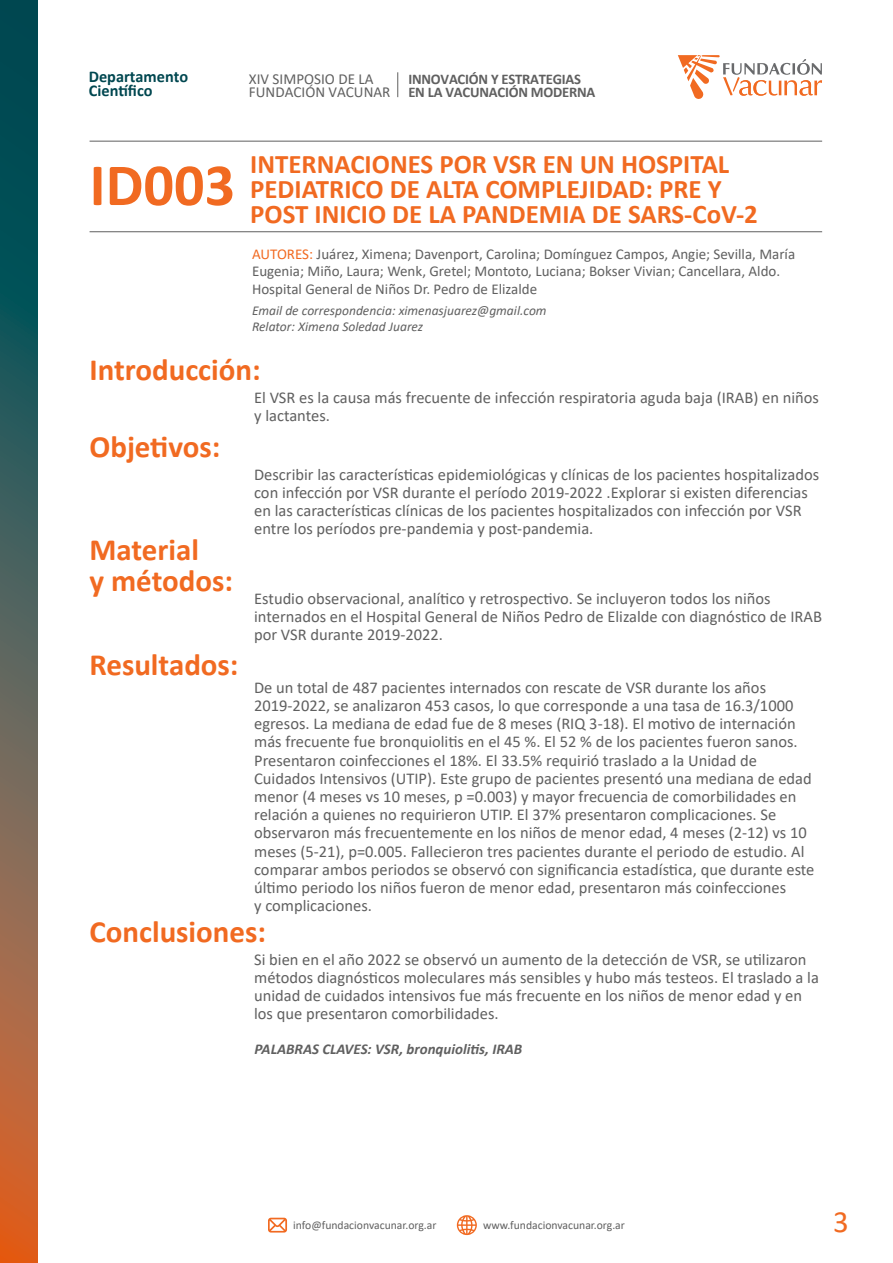
<style>
.page{position:relative;width:893px;height:1263px;background:#fff}
.page>*{position:absolute;margin:0;border:0;box-sizing:border-box;transform-origin:0 0}
.t1{font:700 60.15px "Calibri";color:#f16a21}
.t2{font:700 30.9px "Calibri";color:#f16a21}
.t3{font:30.9px "Calibri";color:#f16a21}
.t4{font:700 26.85px/24.9px "Calibri";color:#f16a21}
.t5{font:16.5px/18.1px "Calibri";color:#606060}
.t6{font:700 16.5px/14.2px "Calibri";color:#004750}
.t7{font:15.3px/12.8px "Calibri";color:#606060}
.t8{font:15px/17.4px "Calibri";color:#606060}
.t9{font:italic 700 15px "Calibri";color:#606060}
.t10{font:700 14.7px/13.5px "Calibri";letter-spacing:-.015em;color:#606060}
.t11{font:italic 13.5px/16.2px "Calibri";color:#606060}
.t12{font:11.7px "Calibri";color:#606060}
.s1{color:#f16a21}
</style>
<div class="page">
<svg style="left:0;top:0;width:37px;height:1263px;background:#5b5e50"></svg>
<svg style="left:678px;top:55px;width:144px;height:44px"></svg>
<hr style="left:90px;top:231px;width:732px;height:1px;background:#606060">
<hr style="left:90px;top:141px;width:732px;height:1px;background:#606060">
<svg style="left:397px;top:72px;width:1px;height:25px"></svg>
<svg style="left:457px;top:1215px;width:20px;height:20px"></svg>
<svg style="left:268px;top:1218px;width:19px;height:14px"></svg>
<p class="t6" style="left:89px;top:69px;width:101px">Departamento<br>Científico</p>
<p class="t7" style="left:249px;top:72px;width:143px">XIV SIMPOSIO DE LA<br>FUNDACIÓN VACUNAR</p>
<p class="t10" style="left:408px;top:72px;width:188px">INNOVACIÓN Y ESTRATEGIAS<br>EN LA VACUNACIÓN MODERNA</p>
<h1 class="t1" style="left:90px;top:143px;width:147px">ID003</h1>
<h3 class="t4" style="left:250px;top:152px;width:509px">INTERNACIONES POR VSR EN UN HOSPITAL<br>PEDIATRICO DE ALTA COMPLEJIDAD: PRE Y<br>POST INICIO DE LA PANDEMIA DE SARS-CoV-2</h3>
<p class="t8" style="left:252px;top:245px;width:545px"><span class="s1">AUTORES:</span> Juárez, Ximena; Davenport, Carolina; Domínguez Campos, Angie; Sevilla, María<br>Eugenia; Miño, Laura; Wenk, Gretel; Montoto, Luciana; Bokser Vivian; Cancellara, Aldo.<br>Hospital General de Niños Dr. Pedro de Elizalde</p>
<p class="t11" style="left:252px;top:302px;width:296px">Email de correspondencia: ximenasjuarez@gmail.com<br>Relator: Ximena Soledad Juarez</p>
<h2 class="t2" style="left:89px;top:348px;width:173px">Introducción:</h2>
<p class="t5" style="left:254px;top:388px;width:566px">El VSR es la causa más frecuente de infección respiratoria aguda baja (IRAB) en niños y lactantes.</p>
<h2 class="t2" style="left:89px;top:425px;width:132px">Objetivos:</h2>
<p class="t5" style="left:254px;top:465px;width:567px">Describir las características epidemiológicas y clínicas de los pacientes hospitalizados con infección por VSR durante el período 2019-2022 .Explorar si existen diferencias en las características clínicas de los pacientes hospitalizados con infección por VSR entre los períodos pre-pandemia y post-pandemia.</p>
<h2 class="t2" style="left:89px;top:528px;width:111px">Material</h2>
<p class="t5" style="left:254px;top:589px;width:569px;text-indent:-165px"><sup>y</sup> <sup>métodos:</sup> Estudio observacional, analítico y retrospectivo. Se incluyeron todos los niños internados en el Hospital General de Niños Pedro de Elizalde con diagnóstico de IRAB por VSR durante 2019-2022.</p>
<h2 class="t2" style="left:89px;top:643px;width:151px">Resultados:</h2>
<p class="t5" style="left:254px;top:678px;width:562px">De un total de 487 pacientes internados con rescate de VSR durante los años 2019-2022, se analizaron 453 casos, lo que corresponde a una tasa de 16.3/1000 egresos. La mediana de edad fue de 8 meses (RIQ 3-18). El motivo de internación más frecuente fue bronquiolitis en el 45 %. El 52 % de los pacientes fueron sanos.<br>Presentaron coinfecciones el 18%. El 33.5% requirió traslado a la Unidad de Cuidados Intensivos (UTIP). Este grupo de pacientes presentó una mediana de edad menor (4 meses vs 10 meses, p =0.003) y mayor frecuencia de comorbilidades en relación a quienes no requirieron UTIP. El 37% presentaron complicaciones. Se observaron más frecuentemente en los niños de menor edad, 4 meses (2-12) vs 10 meses (5-21), p=0.005. Fallecieron tres pacientes durante el periodo de estudio. Al comparar ambos periodos se observó con significancia estadística, que durante este último periodo los niños fueron de menor edad, presentaron más coinfecciones<br>y complicaciones.</p>
<h2 class="t2" style="left:89px;top:910px;width:178px">Conclusiones:</h2>
<p class="t5" style="left:254px;top:950px;width:566px">Si bien en el año 2022 se observó un aumento de la detección de VSR, se utilizaron métodos diagnósticos moleculares más sensibles y hubo más testeos. El traslado a la unidad de cuidados intensivos fue más frecuente en los niños de menor edad y en los que presentaron comorbilidades.</p>
<p class="t9" style="left:254px;top:1038px;width:269px">PALABRAS CLAVES: VSR, bronquiolitis, IRAB</p>
<p class="t12" style="left:293px;top:1216px;width:145px">info@fundacionvacunar.org.ar</p>
<p class="t12" style="left:483px;top:1216px;width:143px">www.fundacionvacunar.org.ar</p>
<h2 class="t3" style="left:833px;top:1200px;width:17px">3</h2>
</div>
